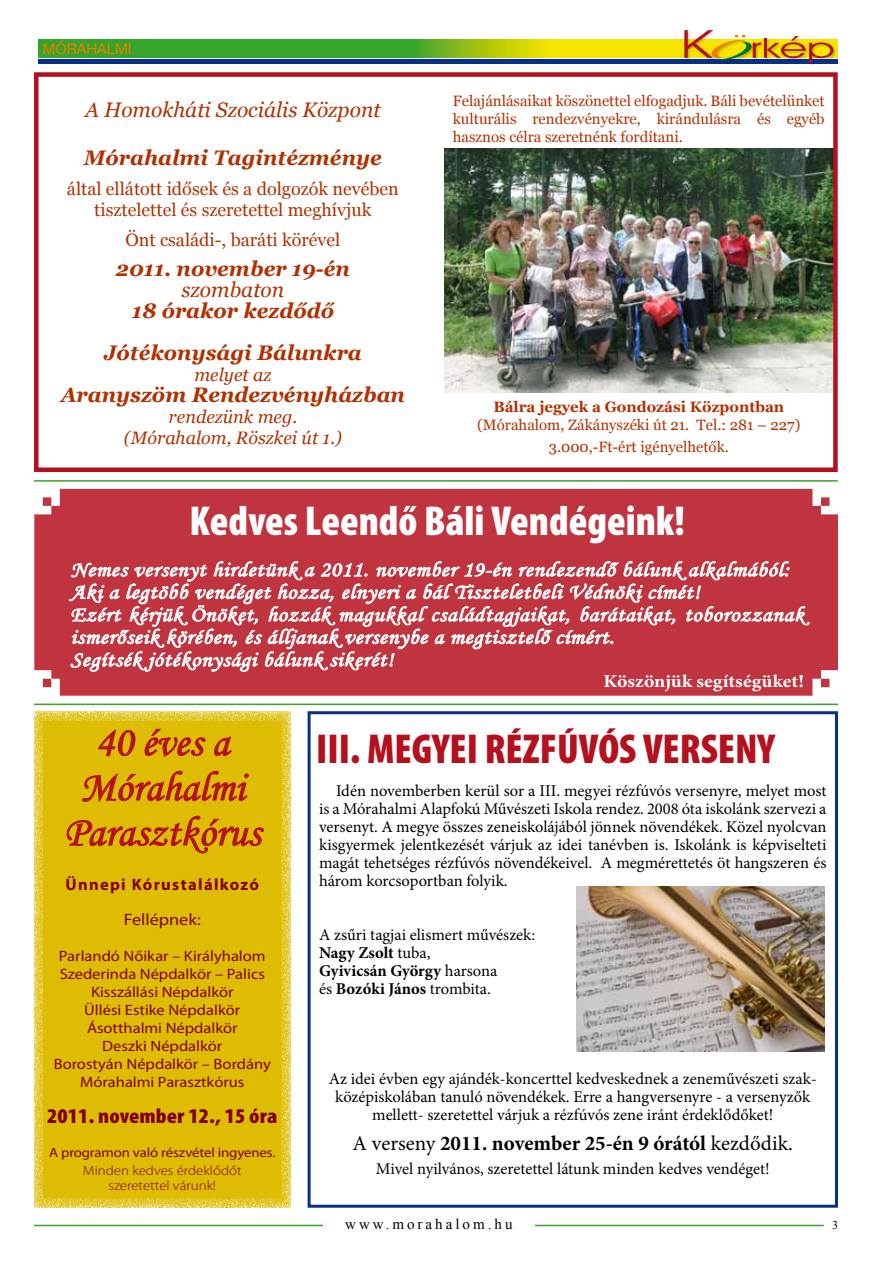
<style>
.page{position:relative;width:893px;height:1263px;background:#fff}
.page>*{position:absolute;margin:0;border:0;box-sizing:border-box;transform-origin:0 0}
.t1{font:42px/45px "Monotype Corsiva";color:#b4101d;text-align:center}
.t2{font:900 condensed 42px "Myriad Pro";color:#fff}
.t3{font:900 condensed 42px "Myriad Pro";color:#b4101d}
.t4{font:21px/22.5px "Monotype Corsiva";letter-spacing:.03em;color:#fff;scale:1.1 1}
.t5{font:italic 700 21px/42px "Georgia";color:#b23000;text-align:center}
.t6{font:700 21px "Minion Pro";letter-spacing:-.005em;color:#000}
.t7{font:italic 21px "Georgia";color:#b23000}
.t8{font:900 condensed 21px "Myriad Pro";letter-spacing:.005em;color:#800000;scale:1.1 1}
.t9{font:18px/21px "Georgia";color:#b23000;text-align:center}
.t10{font:italic 18px/21px "Georgia";color:#b23000;text-align:center}
.t11{font:700 18px "Minion Pro";letter-spacing:.005em;color:#fff;scale:1.1 1}
.t12{font:16.5px/18px "Minion Pro";color:#000;text-align:justify}
.t13{font:700 16.5px "Myriad Pro";letter-spacing:.08em;color:#800000}
.t14{font:16.5px "Myriad Pro";color:#800000;scale:1.1 1}
.t15{font:15px/18px "Georgia";color:#b23000;text-align:justify}
.t16{font:15px/18px "Myriad Pro";color:#800000;text-align:center;scale:1.1 1}
.t17{font:700 15px "Georgia";color:#b23000}
.t18{font:15px "Times New Roman";letter-spacing:.2em;color:#000}
.t19{font:14.85px "Helvetica M";color:#ee7d00}
.t20{font:300 13.5px/15px "Myriad Pro";color:#800000;text-align:center;scale:1.1 1}
.t21{font:13.5px "Myriad Pro";letter-spacing:-.01em;color:#800000;scale:1.1 1}
.t22{font:12px "Times New Roman";color:#000}
.s1{font-weight:700}
.s2{font-weight:400}
</style>
<div class="page">
<svg style="left:38px;top:39px;width:800px;height:18px;background:#75b81c"></svg>
<hr style="left:38px;top:59px;width:800px;height:4px;background:#073187">
<div style="left:684px;top:30px;width:153px;height:36px;background:#000;opacity:.2"></div>
<svg style="left:684px;top:30px;width:149px;height:33px"></svg>
<hr style="left:34px;top:1225px;width:790px;height:1px;background:#37a42c">
<div style="left:323px;top:1218px;width:211px;height:11px;background:#fff"></div>
<svg style="left:34px;top:711px;width:257px;height:497px;background:#dfbe0b"></svg>
<hr style="left:34px;top:703px;width:804px;height:2px;background:#37a42c">
<hr style="left:34px;top:480px;width:804px;height:2px;background:#37a42c">
<div style="left:34px;top:489px;width:804px;height:207px;background:#bf343f"></div>
<svg style="left:68px;top:560px;width:742px;height:114px;background:#ca5962"></svg>
<svg style="left:82px;top:729px;width:167px;height:74px;background:#d7a206"></svg>
<svg style="left:66px;top:815px;width:198px;height:39px;background:#d69f07"></svg>
<div style="left:308px;top:711px;width:530px;height:497px;border:3px solid #073187"></div>
<img style="left:444px;top:148px;width:389px;height:245px">
<img style="left:577px;top:887px;width:248px;height:164px">
<div style="left:34px;top:72px;width:804px;height:400px;border:4px solid #b4101d"></div>
<p class="t19" style="left:42px;top:40px;width:91px">MÓRAHALM I</p>
<p class="t7" style="left:85px;top:97px;width:297px">A Homokháti Szociális Központ</p>
<p class="t5" style="left:84px;top:136px;width:299px">Mórahalmi Tagintézménye</p>
<p class="t9" style="left:67px;top:178px;width:333px">által ellátott idősek és a dolgozók nevében tisztelettel és szeretettel meghívjuk</p>
<p class="t9" style="left:125px;top:229px;width:216px">Önt családi-, baráti körével</p>
<p class="t5" style="left:116px;top:247px;width:236px">2011. november 19-én</p>
<p class="t7" style="left:182px;top:277px;width:104px">szombaton</p>
<p class="t5" style="left:104px;top:289px;width:259px">18 órakor kezdődő<br>Jótékonysági Bálunkra</p>
<p class="t10" style="left:194px;top:364px;width:78px">melyet az</p>
<p class="t5" style="left:61px;top:373px;width:346px">Aranyszöm Rendezvényházban</p>
<p class="t10" style="left:124px;top:406px;width:219px">rendezünk meg. (Mórahalom, Röszkei út 1.)</p>
<p class="t15" style="left:453px;top:92px;width:373px">Felajánlásaikat köszönettel elfogadjuk. Báli bevételünket kulturális rendezvényekre, kirándulásra és egyéb hasznos célra szeretnénk fordítani.</p>
<p class="t17" style="left:493px;top:398px;width:292px">Bálra jegyek a Gondozási Központban</p>
<p class="t15" style="left:477px;top:414px;width:325px;line-height:21.6px;text-align:center">(Mórahalom, Zákányszéki út 21. Tel.: 281 – 227)<br>3.000,-Ft-ért igényelhetők.</p>
<h1 class="t2" style="left:190px;top:498px;width:497px">Kedves Leendő Báli Vendégeink!</h1>
<p class="t4" style="left:70px;top:558px;width:668px">Nemes versenyt hirdetünk a 2011. november 19-én rendezendő bálunk alkalmából:<br>Aki a legtöbb vendéget hozza, elnyeri a bál Tiszteletbeli Védnöki címét!<br>Ezért kérjük Önöket, hozzák magukkal családtagjaikat, barátaikat, toborozzanak ismerőseik körében, és álljanak versenybe a megtisztelő címért.<br>Segítsék jótékonysági bálunk sikerét!</p>
<p class="t11" style="left:604px;top:668px;width:184px">Köszönjük segítségüket!</p>
<h1 class="t1" style="left:64px;top:720px;width:198px">40 éves a<br>Mórahalmi<br>Parasztkórus</h1>
<p class="t13" style="left:65px;top:874px;width:195px">Ünnepi Kórustalálkozó</p>
<p class="t14" style="left:124px;top:909px;width:71px">Fellépnek:</p>
<p class="t16" style="left:54px;top:946px;width:199px">Parlandó Nőikar – Királyhalom<br>Szederinda Népdalkör – Palics<br>Kisszállási Népdalkör<br>Üllési Estike Népdalkör<br>Ásotthalmi Népdalkör<br>Deszki Népdalkör<br>Borostyán Népdalkör – Bordány<br>Mórahalmi Parasztkórus</p>
<p class="t8" style="left:47px;top:1104px;width:211px">2011. november 12., 15 óra</p>
<p class="t21" style="left:49px;top:1144px;width:207px">A programon való részvétel ingyenes.</p>
<p class="t20" style="left:83px;top:1163px;width:146px">Minden kedves érdeklődőt szeretettel várunk!</p>
<h1 class="t3" style="left:316px;top:726px;width:460px">III. MEGYEI RÉZFÚVÓS VERSENY</h1>
<p class="t12" style="left:319px;top:781px;width:509px;text-indent:17px">Idén novemberben kerül sor a III. megyei rézfúvós versenyre, melyet most is a Mórahalmi Alapfokú Művészeti Iskola rendez. 2008 óta iskolánk szervezi a versenyt. A megye összes zeneiskolájából jönnek növendékek. Közel nyolcvan kisgyermek jelentkezését várjuk az idei tanévben is. Iskolánk is képviselteti magát tehetséges rézfúvós növendékeivel. A megmérettetés öt hangszeren és három korcsoportban folyik.</p>
<p class="t12" style="left:319px;top:925px;width:218px;text-align:left">A zsűri tagjai elismert művészek:<br><span class="s1">Nagy Zsolt</span> tuba,<br><span class="s1">Gyivicsán György</span> harsona<br>és <span class="s1">Bozóki János</span> trombita.</p>
<p class="t12" style="left:329px;top:1069px;width:490px;text-align:center">Az idei évben egy ajándék-koncerttel kedveskednek a zeneművészeti szak&shy;középiskolában tanuló növendékek. Erre a hangversenyre - a versenyzők mellett- szeretettel várjuk a rézfúvós zene iránt érdeklődőket!</p>
<p class="t6" style="left:353px;top:1128px;width:442px"><span class="s2">A verseny</span> 2011. november 25-én 9 órától <span class="s2">kezdődik.</span></p>
<p class="t12" style="left:376px;top:1159px;width:395px">Mivel nyilvános, szeretettel látunk minden kedves vendéget!</p>
<p class="t18" style="left:345px;top:1214px;width:169px">www.morahalom.hu</p>
<p class="t22" style="left:832px;top:1216px;width:7px">3</p>
</div>
